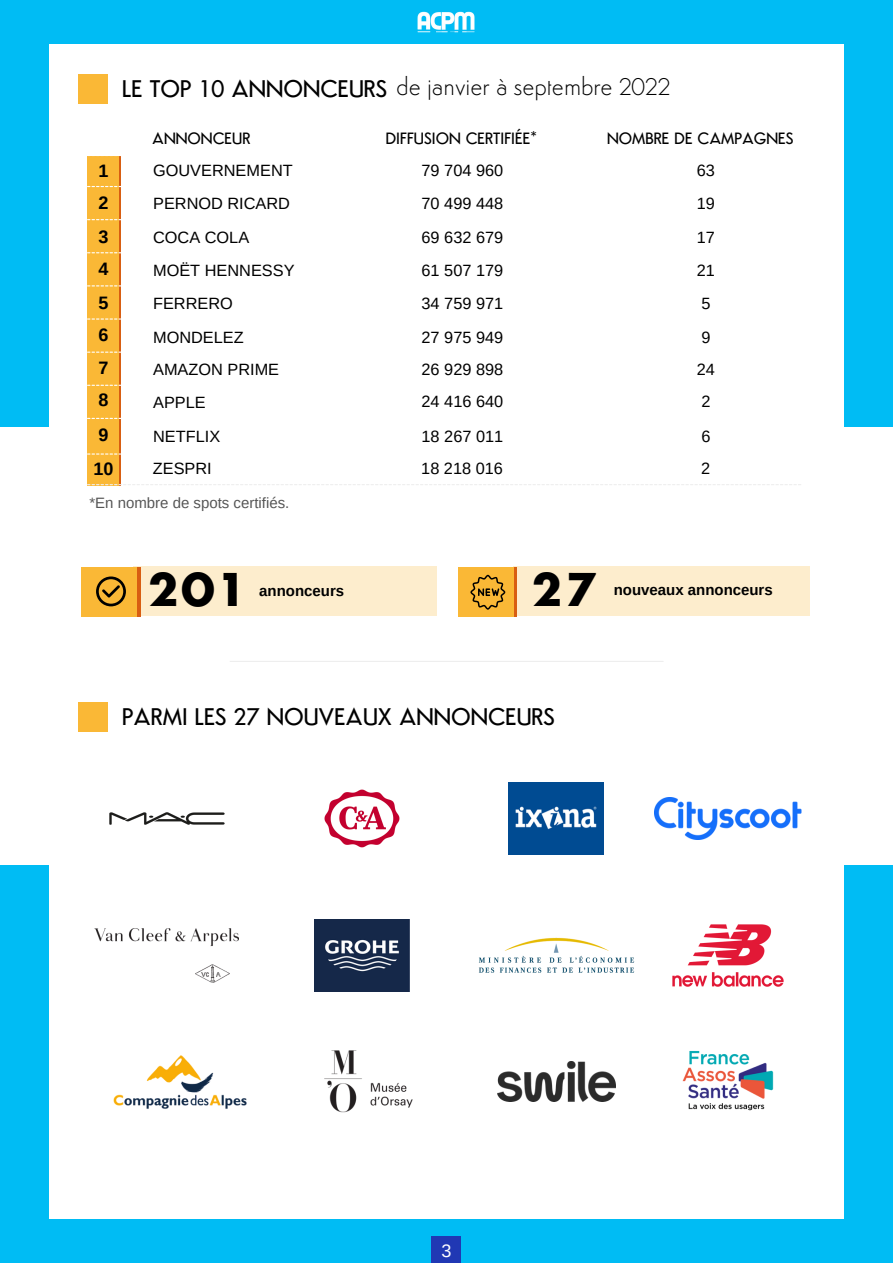
<style>
.page{position:relative;width:893px;height:1264px;background:#fff}
.page>*{position:absolute;margin:0;border:0;box-sizing:border-box;transform-origin:0 0}
.t1{font:700 47.25px "Semplicita";color:#000}
.t2{font:500 24px "Semplicita";color:#000}
.t3{font:300 24px "Semplicita";color:#000}
.t4{font:700 18px/32.2px "Arimo";color:#000}
.t5{font:18px "Arimo";color:#fff}
.t6{font:16.35px/33.3px "Arimo";color:#000}
.t7{font:500 16.35px "Semplicita";color:#000}
.t8{font:700 15px "Arimo";color:#000}
.t9{font:15px "Arimo";color:#565656}
</style>
<div class="page">
<div style="left:0;top:0;width:892px;height:1262px;background:#00bcf4"></div>
<div style="left:0;top:428px;width:892px;height:436px;background:#fff"></div>
<div style="left:49px;top:45px;width:794px;height:1173px;background:#fff"></div>
<img style="left:405px;top:11px;width:81px;height:34px">
<hr style="left:230px;top:661px;width:433px;height:1px;background:#eee">
<div style="left:79px;top:74px;width:29px;height:29px;background:#fab836"></div>
<div style="left:432px;top:1235px;width:29px;height:27px;background:#2038b4"></div>
<div style="left:89px;top:156px;width:32px;height:329px;background:linear-gradient(to bottom,#d85e13,#d96116)"></div>
<div style="left:87px;top:156px;width:31px;height:329px;background:#fab836"></div>
<svg style="left:87px;top:484px;width:714px;height:1px"></svg>
<svg style="left:87px;top:186px;width:34px;height:1px"></svg>
<svg style="left:87px;top:219px;width:34px;height:1px"></svg>
<svg style="left:87px;top:252px;width:34px;height:1px"></svg>
<svg style="left:87px;top:285px;width:34px;height:1px"></svg>
<svg style="left:87px;top:318px;width:34px;height:1px"></svg>
<svg style="left:87px;top:351px;width:34px;height:2px"></svg>
<svg style="left:87px;top:385px;width:34px;height:1px"></svg>
<svg style="left:87px;top:418px;width:34px;height:1px"></svg>
<svg style="left:87px;top:453px;width:34px;height:1px"></svg>
<div style="left:133px;top:566px;width:304px;height:50px;background:#fdedcd"></div>
<div style="left:89px;top:567px;width:52px;height:49px;background:#d85e12"></div>
<div style="left:82px;top:567px;width:55px;height:49px;background:#fab836"></div>
<div style="left:513px;top:566px;width:297px;height:50px;background:#fdedcd"></div>
<svg style="left:513px;top:567px;width:4px;height:49px"></svg>
<div style="left:458px;top:567px;width:55px;height:49px;background:#fab836"></div>
<svg style="left:470px;top:575px;width:35px;height:34px"></svg>
<svg style="left:96px;top:576px;width:30px;height:30px"></svg>
<div style="left:79px;top:702px;width:29px;height:30px;background:#fab836"></div>
<img style="left:655px;top:797px;width:146px;height:42px">
<img style="left:109px;top:812px;width:116px;height:13px">
<img style="left:95px;top:928px;width:144px;height:54px">
<img style="left:672px;top:924px;width:111px;height:62px">
<img style="left:315px;top:919px;width:94px;height:72px">
<img style="left:497px;top:1061px;width:118px;height:40px">
<img style="left:324px;top:789px;width:76px;height:59px">
<img style="left:508px;top:782px;width:95px;height:72px">
<img style="left:682px;top:1050px;width:92px;height:61px">
<img style="left:479px;top:937px;width:156px;height:36px">
<img style="left:324px;top:1050px;width:89px;height:63px">
<img style="left:113px;top:1055px;width:134px;height:54px">
<h2 class="t2" style="left:122px;top:79px;width:266px">LE TOP 10 ANNONCEURS</h2>
<h2 class="t3" style="left:396px;top:77px;width:275px">de janvier à septembre 2022</h2>
<p class="t4" style="left:98px;top:155px;width:11px;line-height:31.8px">1<br>2</p>
<p class="t4" style="left:98px;top:221px;width:11px;line-height:31.8px">3<br>4</p>
<p class="t4" style="left:98px;top:287px;width:11px;text-align:justify">5<br>6<br>7<br>8</p>
<p class="t4" style="left:93px;top:417px;width:21px;line-height:34.3px">9<br>10</p>
<p class="t7" style="left:152px;top:132px;width:100px">ANNONCEUR</p>
<p class="t6" style="left:153px;top:154px;width:143px">GOUVERNEMENT<br>PERNOD RICARD<br>COCA COLA<br>MOËT HENNESSY<br>FERRERO<br>MONDELEZ</p>
<p class="t6" style="left:153px;top:352px;width:128px">AMAZON PRIME<br>APPLE<br>NETFLIX<br>ZESPRI</p>
<p class="t7" style="left:386px;top:131px;width:153px">DIFFUSION CERTIFIÉE*</p>
<p class="t7" style="left:607px;top:131px;width:188px">NOMBRE DE CAMPAGNES</p>
<p class="t6" style="left:421px;top:154px;width:83px">79 704 960</p>
<p class="t6" style="left:696px;top:154px;width:20px">63</p>
<p class="t6" style="left:421px;top:186px;width:83px">70 499 448</p>
<p class="t6" style="left:696px;top:186px;width:20px">19</p>
<p class="t6" style="left:421px;top:221px;width:83px">69 632 679</p>
<p class="t6" style="left:696px;top:221px;width:20px">17</p>
<p class="t6" style="left:421px;top:253px;width:83px">61 507 179</p>
<p class="t6" style="left:696px;top:253px;width:20px">21</p>
<p class="t6" style="left:421px;top:286px;width:83px">34 759 971</p>
<p class="t6" style="left:701px;top:286px;width:11px">5</p>
<p class="t6" style="left:421px;top:320px;width:83px">27 975 949</p>
<p class="t6" style="left:701px;top:320px;width:11px">9</p>
<p class="t6" style="left:421px;top:352px;width:83px">26 929 898</p>
<p class="t6" style="left:696px;top:352px;width:20px">24</p>
<p class="t6" style="left:421px;top:385px;width:83px">24 416 640</p>
<p class="t6" style="left:701px;top:385px;width:11px">2</p>
<p class="t6" style="left:421px;top:419px;width:83px">18 267 011</p>
<p class="t6" style="left:701px;top:419px;width:11px">6</p>
<p class="t6" style="left:421px;top:452px;width:83px">18 218 016</p>
<p class="t6" style="left:701px;top:452px;width:11px">2</p>
<p class="t9" style="left:89px;top:494px;width:201px">*En nombre de spots certifiés.</p>
<h1 class="t1" style="left:147px;top:571px;width:103px">201</h1>
<p class="t8" style="left:259px;top:583px;width:86px">annonceurs</p>
<h1 class="t1" style="left:530px;top:571px;width:69px">27</h1>
<p class="t8" style="left:613px;top:581px;width:161px">nouveaux annonceurs</p>
<h2 class="t2" style="left:122px;top:707px;width:434px">PARMI LES 27 NOUVEAUX ANNONCEURS</h2>
<p class="t5" style="left:441px;top:1241px;width:11px">3</p>
</div>
